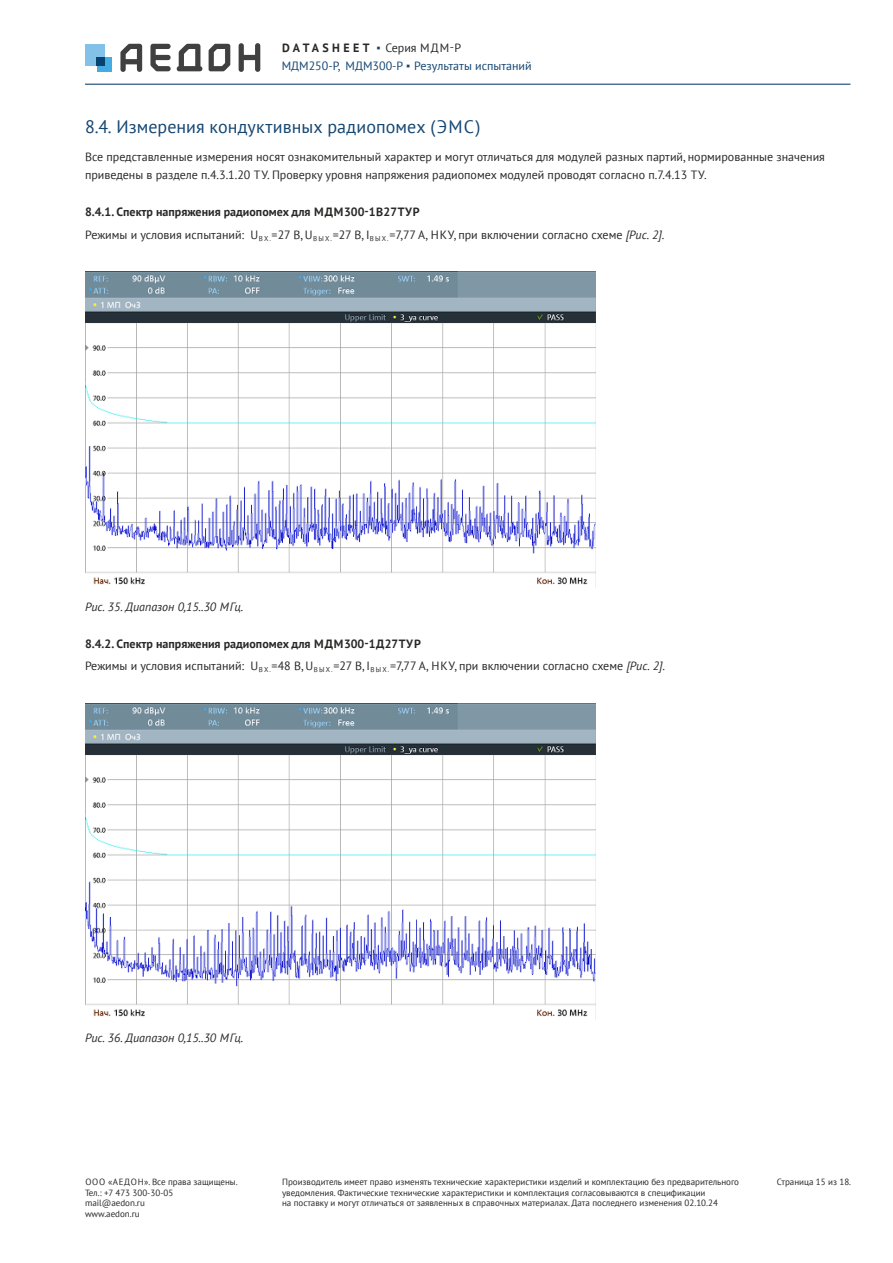
<style>
.page{position:relative;width:893px;height:1263px;background:#fff}
.page>*{position:absolute;margin:0;border:0;box-sizing:border-box;transform-origin:0 0}
.t1{font:18px "PT Sans";letter-spacing:.005em;color:#144672}
.t2{font:12px/22.2px "PT Sans";color:#282827}
.t3{font:italic 12px "PT Sans";color:#282827}
.t4{font:12px "PT Sans";color:#144672}
.t5{font:9px/10.8px "PT Sans";color:#282827}
.s1{font-weight:700}
.s2{font-family:"Arial";font-weight:900;color:#144672}
.s3{font-family:"Arial";font-weight:900}
.s4{font-style:italic}
</style>
<div class="page">
<hr style="left:85px;top:84px;width:765px;height:1px;background:#144672">
<svg style="left:239px;top:43px;width:21px;height:29px"></svg>
<svg style="left:177px;top:44px;width:25px;height:27px"></svg>
<svg style="left:209px;top:44px;width:21px;height:27px"></svg>
<svg style="left:150px;top:44px;width:21px;height:27px"></svg>
<svg style="left:120px;top:44px;width:22px;height:28px"></svg>
<div style="left:85px;top:44px;width:20px;height:22px;background:#83c1e9"></div>
<div style="left:97px;top:57px;width:14px;height:14px;background:#44ace1"></div>
<div style="left:97px;top:57px;width:8px;height:9px;background:#054371"></div>
<img style="left:85px;top:272px;width:510px;height:313px">
<img style="left:85px;top:703px;width:510px;height:314px">
<p class="t2" style="left:282px;top:36px;width:181px"><span class="s1">DATASHEET</span> <span class="s2">▪</span> Серия МДМ-Р</p>
<p class="t4" style="left:282px;top:58px;width:252px">МДМ250-Р, МДМ300-Р <span class="s3">▪</span> Результаты испытаний</p>
<h1 class="t1" style="left:85px;top:115px;width:397px">8.4. Измерения кондуктивных радиопомех (ЭМС)</h1>
<p class="t2" style="left:85px;top:148px;width:741px;line-height:18px">Все представленные измерения носят ознакомительный характер и могут отличаться для модулей разных партий, нормированные значения приведены в разделе п.4.3.1.20 ТУ. Проверку уровня напряжения радиопомех модулей проводят согласно п.7.4.13 ТУ.</p>
<p class="t2" style="left:85px;top:201px;width:581px"><span class="s1">8.4.1. Спектр напряжения радиопомех для МДМ300-1В27ТУР<br></span>Режимы и условия испытаний: U<sub>В</sub> <sub>Х.</sub>=27 В, U<sub>В</sub> <sub>Ы</sub> <sub>Х.</sub>=27 В, I<sub>В</sub> <sub>Ы</sub> <sub>Х.</sub>=7,77 A, НКУ, при включении согласно схеме <span class="s4">[Рис. 2]</span>.</p>
<p class="t3" style="left:85px;top:599px;width:160px">Рис. 35. Диапазон 0,15..30 МГц.</p>
<p class="t2" style="left:85px;top:632px;width:582px"><span class="s1">8.4.2. Спектр напряжения радиопомех для МДМ300-1Д27ТУР<br></span>Режимы и условия испытаний: U<sub>В</sub> <sub>Х.</sub>=48 В, U<sub>В</sub> <sub>Ы</sub> <sub>Х.</sub>=27 В, I<sub>В</sub> <sub>Ы</sub> <sub>Х.</sub>=7,77 A, НКУ, при включении согласно схеме <span class="s4">[Рис. 2]</span>.</p>
<p class="t3" style="left:85px;top:1030px;width:160px">Рис. 36. Диапазон 0,15..30 МГц.</p>
<p class="t5" style="left:282px;top:1176px;width:459px">Производитель имеет право изменять технические характеристики изделий и комплектацию без предварительного уведомления. Фактические технические характеристики и комплектация согласовываются в спецификации<br>на поставку и могут отличаться от заявленных в справочных материалах. Дата последнего изменения 02.10.24</p>
<p class="t5" style="left:85px;top:1176px;width:154px">ООО «АЕДОН». Все права защищены.</p>
<p class="t5" style="left:777px;top:1176px;width:76px">Страница 15 из 18.</p>
<p class="t5" style="left:85px;top:1187px;width:90px">Тел.: +7 473 300-30-05 mail@aedon.ru www.aedon.ru</p>
</div>
